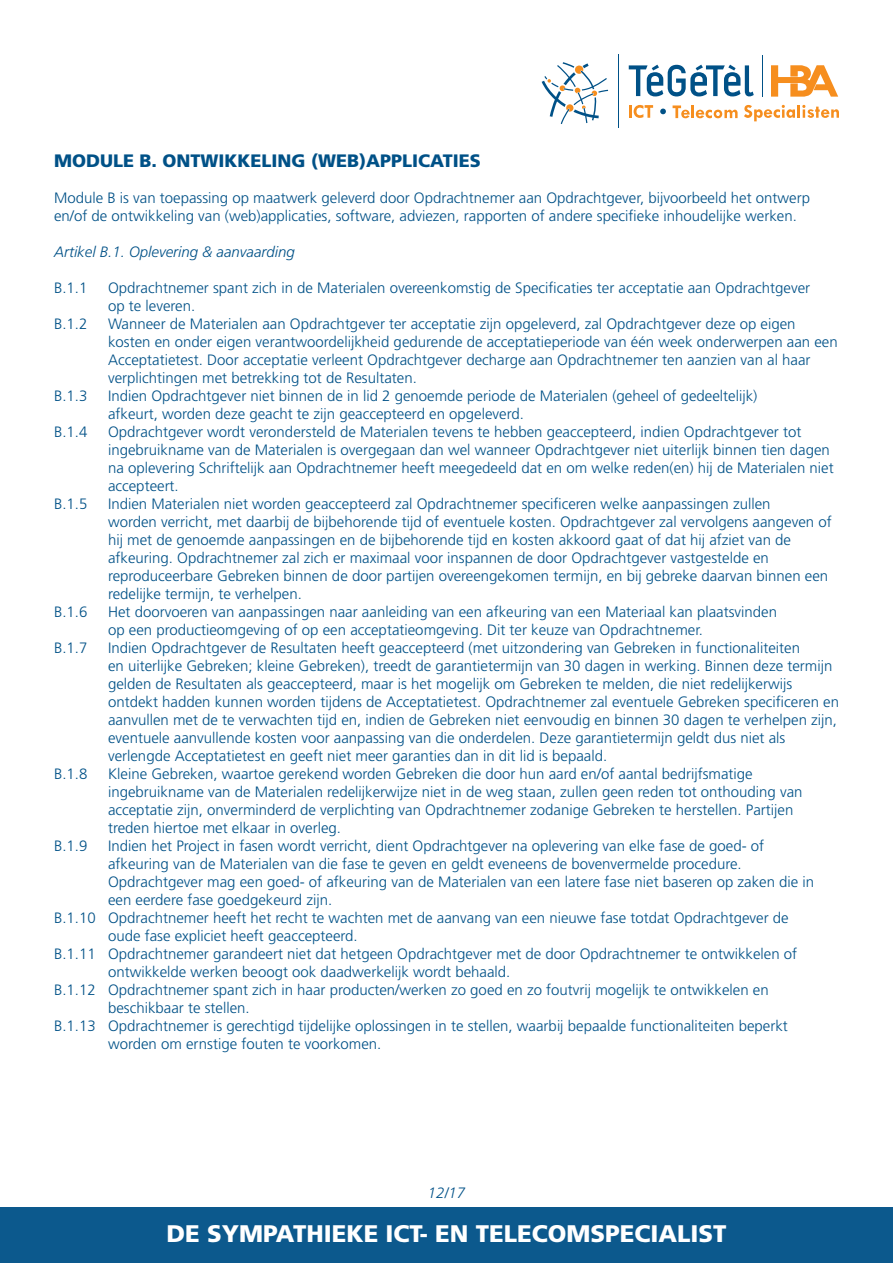
<style>
.page{position:relative;width:893px;height:1263px;background:#fff}
.page>*{position:absolute;margin:0;border:0;box-sizing:border-box;transform-origin:0 0}
.t1{font:900 24px "Frutiger LT Std";color:#fff}
.t2{font:900 18px "Frutiger LT Std";color:#005187}
.t3{font:300 15px/18px "Frutiger LT Std";color:#005187}
.t4{font:italic 300 15px "Frutiger LT Std";color:#005187}
</style>
<div class="page">
<div style="left:0;top:1208px;width:893px;height:55px;background:#0c598d"></div>
<svg style="left:629px;top:65px;width:125px;height:31px"></svg>
<svg style="left:542px;top:62px;width:66px;height:62px"></svg>
<svg style="left:771px;top:65px;width:67px;height:32px"></svg>
<svg style="left:673px;top:105px;width:65px;height:13px"></svg>
<svg style="left:660px;top:109px;width:6px;height:5px"></svg>
<svg style="left:629px;top:105px;width:24px;height:13px"></svg>
<svg style="left:744px;top:105px;width:95px;height:16px"></svg>
<hr style="left:618px;top:54px;width:1px;height:73px;background:#005187">
<hr style="left:762px;top:55px;width:1px;height:41px;background:#005187">
<p class="t2" style="left:54px;top:149px;width:428px">MODULE B. ONTWIKKELING (WEB)APPLICATIES</p>
<p class="t3" style="left:54px;top:189px;width:757px">Module B is van toepassing op maatwerk geleverd door Opdrachtnemer aan Opdrachtgever, bijvoorbeeld het ontwerp en/of de ontwikkeling van (web)applicaties, software, adviezen, rapporten of andere specifieke inhoudelijke werken.</p>
<p class="t4" style="left:54px;top:243px;width:242px">Artikel B.1. Oplevering &amp; aanvaarding</p>
<p class="t3" style="left:54px;top:279px;width:35px">B.1.1</p>
<p class="t3" style="left:108px;top:279px;width:704px">Opdrachtnemer spant zich in de Materialen overeenkomstig de Specificaties ter acceptatie aan Opdrachtgever op te leveren.</p>
<p class="t3" style="left:54px;top:315px;width:35px">B.1.2</p>
<p class="t3" style="left:108px;top:315px;width:731px">Wanneer de Materialen aan Opdrachtgever ter acceptatie zijn opgeleverd, zal Opdrachtgever deze op eigen kosten en onder eigen verantwoordelijkheid gedurende de acceptatieperiode van één week onderwerpen aan een Acceptatietest. Door acceptatie verleent Opdrachtgever decharge aan Opdrachtnemer ten aanzien van al haar verplichtingen met betrekking tot de Resultaten.</p>
<p class="t3" style="left:54px;top:387px;width:35px">B.1.3</p>
<p class="t3" style="left:108px;top:387px;width:651px">Indien Opdrachtgever niet binnen de in lid 2 genoemde periode de Materialen (geheel of gedeeltelijk) afkeurt, worden deze geacht te zijn geaccepteerd en opgeleverd.</p>
<p class="t3" style="left:54px;top:423px;width:35px">B.1.4</p>
<p class="t3" style="left:108px;top:423px;width:727px">Opdrachtgever wordt verondersteld de Materialen tevens te hebben geaccepteerd, indien Opdrachtgever tot ingebruikname van de Materialen is overgegaan dan wel wanneer Opdrachtgever niet uiterlijk binnen tien dagen na oplevering Schriftelijk aan Opdrachtnemer heeft meegedeeld dat en om welke reden(en) hij de Materialen niet accepteert.</p>
<p class="t3" style="left:54px;top:495px;width:35px">B.1.5</p>
<p class="t3" style="left:108px;top:495px;width:725px">Indien Materialen niet worden geaccepteerd zal Opdrachtnemer specificeren welke aanpassingen zullen<br>worden verricht, met daarbij de bijbehorende tijd of eventuele kosten. Opdrachtgever zal vervolgens aangeven of hij met de genoemde aanpassingen en de bijbehorende tijd en kosten akkoord gaat of dat hij afziet van de afkeuring. Opdrachtnemer zal zich er maximaal voor inspannen de door Opdrachtgever vastgestelde en reproduceerbare Gebreken binnen de door partijen overeengekomen termijn, en bij gebreke daarvan binnen een redelijke termijn, te verhelpen.</p>
<p class="t3" style="left:54px;top:603px;width:35px">B.1.6</p>
<p class="t3" style="left:108px;top:603px;width:671px">Het doorvoeren van aanpassingen naar aanleiding van een afkeuring van een Materiaal kan plaatsvinden op een productieomgeving of op een acceptatieomgeving. Dit ter keuze van Opdrachtnemer.</p>
<p class="t3" style="left:54px;top:639px;width:35px">B.1.7</p>
<p class="t3" style="left:108px;top:639px;width:732px">Indien Opdrachtgever de Resultaten heeft geaccepteerd (met uitzondering van Gebreken in functionaliteiten<br>en uiterlijke Gebreken; kleine Gebreken), treedt de garantietermijn van 30 dagen in werking. Binnen deze termijn gelden de Resultaten als geaccepteerd, maar is het mogelijk om Gebreken te melden, die niet redelijkerwijs ontdekt hadden kunnen worden tijdens de Acceptatietest. Opdrachtnemer zal eventuele Gebreken specificeren en aanvullen met de te verwachten tijd en, indien de Gebreken niet eenvoudig en binnen 30 dagen te verhelpen zijn, eventuele aanvullende kosten voor aanpassing van die onderdelen. Deze garantietermijn geldt dus niet als verlengde Acceptatietest en geeft niet meer garanties dan in dit lid is bepaald.</p>
<p class="t3" style="left:54px;top:765px;width:35px">B.1.8</p>
<p class="t3" style="left:108px;top:765px;width:696px">Kleine Gebreken, waartoe gerekend worden Gebreken die door hun aard en/of aantal bedrijfsmatige ingebruikname van de Materialen redelijkerwijze niet in de weg staan, zullen geen reden tot onthouding van acceptatie zijn, onverminderd de verplichting van Opdrachtnemer zodanige Gebreken te herstellen. Partijen treden hiertoe met elkaar in overleg.</p>
<p class="t3" style="left:54px;top:837px;width:35px">B.1.9</p>
<p class="t3" style="left:108px;top:837px;width:658px">Indien het Project in fasen wordt verricht, dient Opdrachtgever na oplevering van elke fase de goed- of</p>
<p class="t3" style="left:108px;top:855px;width:635px">afkeuring van de Materialen van die fase te geven en geldt eveneens de bovenvermelde procedure.</p>
<p class="t3" style="left:108px;top:873px;width:708px">Opdrachtgever mag een goed- of afkeuring van de Materialen van een latere fase niet baseren op zaken die in</p>
<p class="t3" style="left:108px;top:891px;width:226px">een eerdere fase goedgekeurd zijn.</p>
<p class="t3" style="left:54px;top:909px;width:736px">B.1.10 Opdrachtnemer heeft het recht te wachten met de aanvang van een nieuwe fase totdat Opdrachtgever de</p>
<p class="t3" style="left:108px;top:927px;width:251px">oude fase expliciet heeft geaccepteerd.</p>
<p class="t3" style="left:54px;top:945px;width:745px">B.1.11 Opdrachtnemer garandeert niet dat hetgeen Opdrachtgever met de door Opdrachtnemer te ontwikkelen of</p>
<p class="t3" style="left:108px;top:963px;width:404px">ontwikkelde werken beoogt ook daadwerkelijk wordt behaald.</p>
<p class="t3" style="left:54px;top:981px;width:716px">B.1.12 Opdrachtnemer spant zich in haar producten/werken zo goed en zo foutvrij mogelijk te ontwikkelen en</p>
<p class="t3" style="left:108px;top:999px;width:143px">beschikbaar te stellen.</p>
<p class="t3" style="left:54px;top:1017px;width:735px">B.1.13 Opdrachtnemer is gerechtigd tijdelijke oplossingen in te stellen, waarbij bepaalde functionaliteiten beperkt</p>
<p class="t3" style="left:108px;top:1035px;width:275px">worden om ernstige fouten te voorkomen.</p>
<p class="t4" style="left:428px;top:1184px;width:39px">12/17</p>
<h1 class="t1" style="left:167px;top:1219px;width:561px">DE SYMPATHIEKE ICT- EN TELECOMSPECIALIST</h1>
</div>
